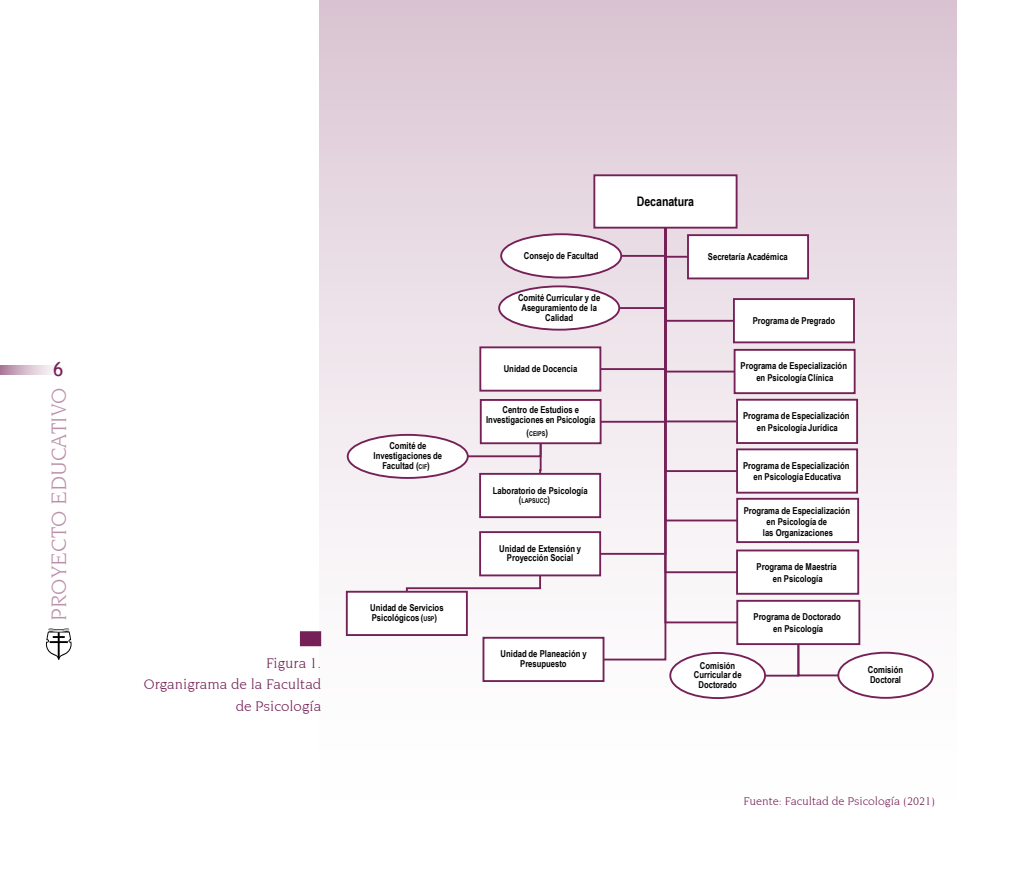
<style>
.page{position:relative;width:1021px;height:893px;background:#fff}
.page>*{position:absolute;margin:0;border:0;box-sizing:border-box;transform-origin:0 0}
.t1{font:22.5px "Trident S Si";color:#ba90ab}
.t2{font:19.5px "Trebuchet MS";color:#752157}
.t3{font:15px/21.6px "Trident S Si";color:#752157;text-align:right}
.t4{font:700 13.2px "Arial Narrow";letter-spacing:-.005em;color:#000}
.t5{font:12px "Trident S Si";color:#752157}
.t6{font:700 9.45px/9.8px "Arial Narrow";color:#000;text-align:center}
.t7{font:700 6.6px "Arial Narrow";letter-spacing:.005em;color:#000}
.s1{font-size:6.6px}
.s2{font-size:9.45px}
</style>
<div class="page">
<div style="left:319px;top:0;width:637px;height:808px;background:linear-gradient(to bottom,#dcc8d5,#fff)"></div>
<svg style="left:0;top:365px;width:55px;height:10px"></svg>
<svg style="left:46px;top:628px;width:26px;height:32px"></svg>
<svg style="left:763px;top:645px;width:77px;height:32px"></svg>
<svg style="left:405px;top:573px;width:137px;height:21px"></svg>
<svg style="left:466px;top:441px;width:76px;height:35px"></svg>
<svg style="left:598px;top:226px;width:141px;height:435px"></svg>
<div style="left:594px;top:175px;width:142px;height:53px;background:#fff"></div>
<div style="left:593px;top:174px;width:144px;height:55px;border:2px solid #752157"></div>
<div style="left:480px;top:347px;width:120px;height:44px;background:#fff"></div>
<div style="left:479px;top:346px;width:122px;height:46px;border:2px solid #752157"></div>
<div style="left:734px;top:299px;width:120px;height:43px;background:#fff"></div>
<div style="left:733px;top:298px;width:121px;height:45px;border:2px solid #752157"></div>
<div style="left:481px;top:400px;width:119px;height:43px;background:#fff"></div>
<div style="left:480px;top:399px;width:121px;height:45px;border:2px solid #752157"></div>
<div style="left:480px;top:474px;width:120px;height:43px;background:#fff"></div>
<div style="left:479px;top:473px;width:122px;height:45px;border:2px solid #752157"></div>
<div style="left:348px;top:435px;width:120px;height:43px;background:#fff;border-radius:50%"></div>
<div style="left:347px;top:434px;width:121px;height:45px;border:2px solid #752157;border-radius:50%"></div>
<div style="left:734px;top:350px;width:120px;height:43px;background:#fff"></div>
<div style="left:733px;top:349px;width:122px;height:45px;border:2px solid #752157"></div>
<div style="left:480px;top:532px;width:120px;height:43px;background:#fff"></div>
<div style="left:479px;top:531px;width:122px;height:45px;border:2px solid #752157"></div>
<div style="left:347px;top:592px;width:120px;height:43px;background:#fff"></div>
<div style="left:346px;top:591px;width:122px;height:45px;border:2px solid #752157"></div>
<div style="left:737px;top:449px;width:120px;height:44px;background:#fff"></div>
<div style="left:736px;top:448px;width:122px;height:46px;border:2px solid #752157"></div>
<div style="left:483px;top:638px;width:120px;height:43px;background:#fff"></div>
<div style="left:482px;top:637px;width:122px;height:45px;border:2px solid #752157"></div>
<div style="left:737px;top:400px;width:120px;height:43px;background:#fff"></div>
<div style="left:736px;top:399px;width:122px;height:45px;border:2px solid #752157"></div>
<div style="left:737px;top:499px;width:121px;height:43px;background:#fff"></div>
<div style="left:736px;top:498px;width:123px;height:45px;border:2px solid #752157"></div>
<div style="left:737px;top:550px;width:121px;height:44px;background:#fff"></div>
<div style="left:736px;top:549px;width:123px;height:46px;border:2px solid #752157"></div>
<div style="left:737px;top:601px;width:122px;height:43px;background:#fff"></div>
<div style="left:736px;top:600px;width:124px;height:45px;border:2px solid #752157"></div>
<div style="left:670px;top:653px;width:95px;height:45px;background:#fff;border-radius:50%"></div>
<div style="left:669px;top:652px;width:97px;height:47px;border:2px solid #752157;border-radius:50%"></div>
<div style="left:838px;top:653px;width:94px;height:45px;background:#fff;border-radius:50%"></div>
<div style="left:837px;top:652px;width:96px;height:47px;border:2px solid #752157;border-radius:50%"></div>
<div style="left:501px;top:234px;width:120px;height:44px;background:#fff;border-radius:50%"></div>
<div style="left:500px;top:233px;width:122px;height:45px;border:2px solid #752157;border-radius:50%"></div>
<div style="left:688px;top:235px;width:120px;height:43px;background:#fff"></div>
<div style="left:687px;top:234px;width:122px;height:45px;border:2px solid #752157"></div>
<div style="left:499px;top:286px;width:120px;height:44px;background:#fff;border-radius:50%"></div>
<div style="left:498px;top:285px;width:122px;height:46px;border:2px solid #752157;border-radius:50%"></div>
<div style="left:300px;top:631px;width:21px;height:15px;background:#752157"></div>
<h2 class="t2" style="left:53px;top:357px;width:12px">6</h2>
<h1 class="t1" style="left:46px;top:621px;width:235px;rotate:-90deg">PROYECTO EDUCATIVO</h1>
<h3 class="t3" style="left:144px;top:652px;width:179px">Figura 1.<br>Organigrama de la Facultad de Psicología</h3>
<p class="t6" style="left:373px;top:441px;width:70px">Comité de<br>Investigaciones de<br>Facultad (<span class="s1">CIF</span>)</p>
<p class="t6" style="left:370px;top:603px;width:75px;text-align:left">Unidad de Servicios<br>Psicológicos (<span class="s1">USP</span>)</p>
<h3 class="t4" style="left:636px;top:191px;width:59px">Decanatura</h3>
<p class="t6" style="left:523px;top:250px;width:76px">Consejo de Facultad</p>
<p class="t6" style="left:708px;top:251px;width:81px">Secretaría Académica</p>
<p class="t6" style="left:518px;top:292px;width:84px">Comité Curricular y de<br>Aseguramiento de la<br>Calidad</p>
<p class="t6" style="left:752px;top:315px;width:84px">Programa de Pregrado</p>
<p class="t6" style="left:503px;top:363px;width:75px">Unidad de Docencia</p>
<p class="t6" style="left:486px;top:404px;width:111px">Centro de Estudios e<br>Investigaciones en Psicología</p>
<p class="t7" style="left:526px;top:429px;width:23px"><span class="s2">(</span>CEIPS<span class="s2">)</span></p>
<p class="t6" style="left:493px;top:485px;width:96px">Laboratorio de Psicología</p>
<p class="t7" style="left:519px;top:496px;width:33px"><span class="s2">(</span>LAPSUCC<span class="s2">)</span></p>
<p class="t6" style="left:499px;top:543px;width:84px">Unidad de Extensión y<br>Proyección Social</p>
<p class="t6" style="left:500px;top:649px;width:88px">Unidad de Planeación y<br>Presupuesto</p>
<p class="t6" style="left:740px;top:360px;width:108px;line-height:11.4px">Programa de Especialización en Psicología Clínica</p>
<p class="t6" style="left:743px;top:410px;width:108px;line-height:11.4px">Programa de Especialización en Psicología Jurídica</p>
<p class="t6" style="left:743px;top:459px;width:108px;line-height:11.4px">Programa de Especialización en Psicología Educativa</p>
<p class="t6" style="left:743px;top:504px;width:108px;line-height:11.4px">Programa de Especialización en Psicología de<br>las Organizaciones</p>
<p class="t6" style="left:756px;top:561px;width:82px;line-height:11.4px">Programa de Maestría en Psicología</p>
<p class="t6" style="left:753px;top:611px;width:89px;line-height:11.4px">Programa de Doctorado en Psicología</p>
<p class="t6" style="left:694px;top:660px;width:49px">Comisión<br>Curricular de<br>Doctorado</p>
<p class="t6" style="left:867px;top:665px;width:37px;text-align:left">Comisión<br>Doctoral</p>
<p class="t5" style="left:743px;top:794px;width:193px">Fuente: Facultad de Psicología (2021)</p>
</div>
